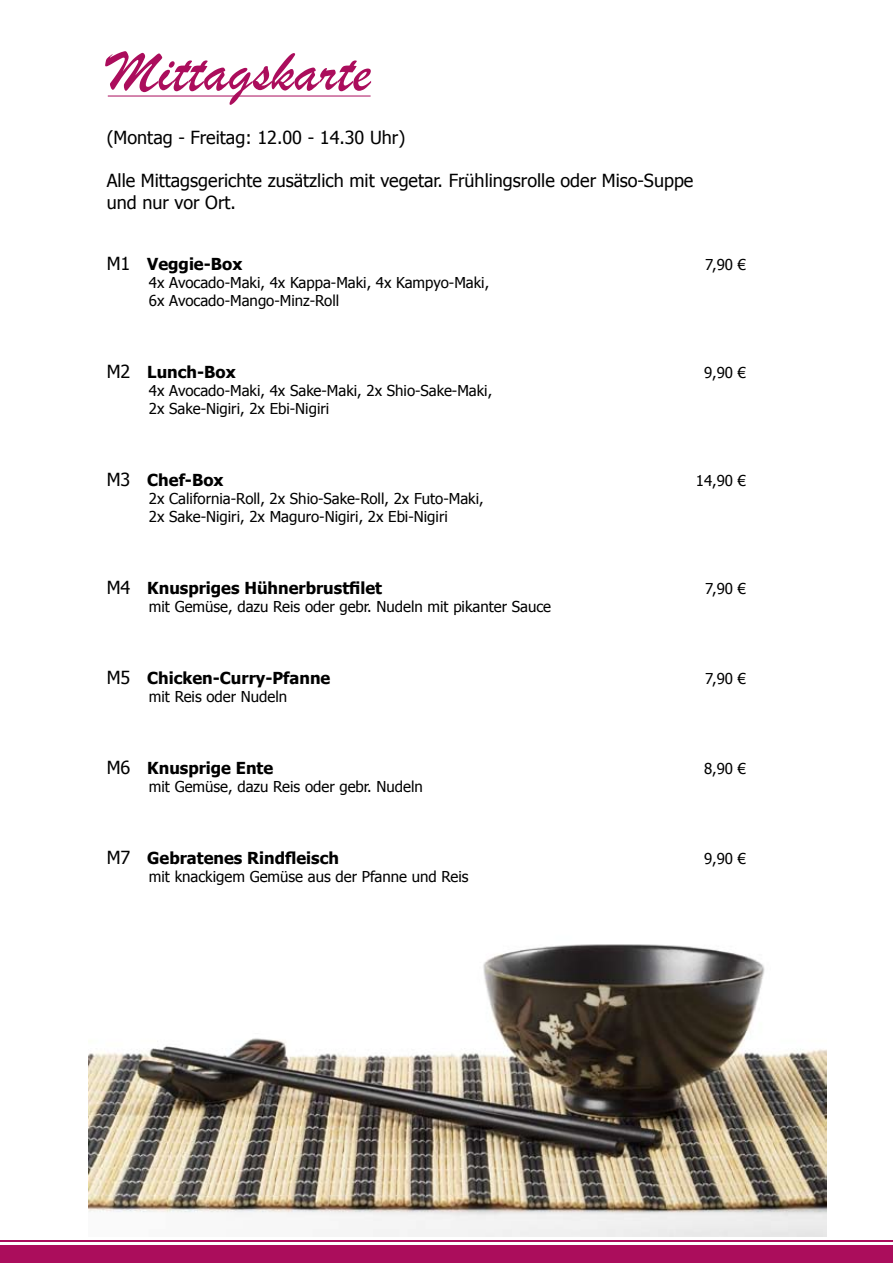
<style>
.page{position:relative;width:893px;height:1263px;background:#fff}
.page>*{position:absolute;margin:0;border:0;box-sizing:border-box;transform-origin:0 0}
.t1{font:60px "Brush Script";letter-spacing:.01em;color:#ab0d5c}
.t2{font:18px/21.6px "Tahoma";color:#000}
.t3{font:700 16.5px "Tahoma";color:#000}
.t4{font:15px/18px "Tahoma";color:#000}
.s1{font-weight:400;font-size:18px}
</style>
<div class="page">
<div style="left:0;top:1240px;width:893px;height:23px;background:#ab0d5c"></div>
<hr style="left:0;top:1242px;width:893px;height:3px;background:#fff">
<img style="left:88px;top:944px;width:738px;height:293px">
<hr style="left:108px;top:96px;width:263px;height:1px;background:#ab0d5c">
<h1 class="t1" style="left:108px;top:35px;width:264px">Mittagskarte</h1>
<p class="t2" style="left:107px;top:128px;width:300px">(Montag - Freitag: 12.00 - 14.30 Uhr)</p>
<p class="t2" style="left:107px;top:171px;width:588px">Alle Mittagsgerichte zusätzlich mit vegetar. Frühlingsrolle oder Miso-Suppe und nur vor Ort.</p>
<p class="t3" style="left:107px;top:252px;width:137px"><span class="s1">M1</span> Veggie-Box</p>
<p class="t4" style="left:705px;top:256px;width:42px">7,90 €</p>
<p class="t4" style="left:149px;top:274px;width:342px">4x Avocado-Maki, 4x Kappa-Maki, 4x Kampyo-Maki,<br>6x Avocado-Mango-Minz-Roll</p>
<p class="t3" style="left:107px;top:360px;width:130px"><span class="s1">M2</span> Lunch-Box</p>
<p class="t4" style="left:704px;top:364px;width:44px">9,90 €</p>
<p class="t4" style="left:149px;top:382px;width:345px">4x Avocado-Maki, 4x Sake-Maki, 2x Shio-Sake-Maki,<br>2x Sake-Nigiri, 2x Ebi-Nigiri</p>
<p class="t3" style="left:107px;top:468px;width:118px"><span class="s1">M3</span> Chef-Box</p>
<p class="t4" style="left:696px;top:472px;width:52px">14,90 €</p>
<p class="t4" style="left:149px;top:490px;width:336px">2x California-Roll, 2x Shio-Sake-Roll, 2x Futo-Maki,<br>2x Sake-Nigiri, 2x Maguro-Nigiri, 2x Ebi-Nigiri</p>
<p class="t3" style="left:107px;top:576px;width:277px"><span class="s1">M4</span> Knuspriges Hühnerbrustfilet</p>
<p class="t4" style="left:705px;top:580px;width:42px">7,90 €</p>
<p class="t4" style="left:149px;top:598px;width:404px">mit Gemüse, dazu Reis oder gebr. Nudeln mit pikanter Sauce</p>
<p class="t3" style="left:107px;top:666px;width:225px"><span class="s1">M5</span> Chicken-Curry-Pfanne</p>
<p class="t4" style="left:705px;top:670px;width:42px">7,90 €</p>
<p class="t4" style="left:149px;top:688px;width:140px">mit Reis oder Nudeln</p>
<p class="t3" style="left:107px;top:756px;width:168px"><span class="s1">M6</span> Knusprige Ente</p>
<p class="t4" style="left:704px;top:760px;width:44px">8,90 €</p>
<p class="t4" style="left:149px;top:778px;width:275px">mit Gemüse, dazu Reis oder gebr. Nudeln</p>
<p class="t3" style="left:107px;top:846px;width:234px"><span class="s1">M7</span> Gebratenes Rindfleisch</p>
<p class="t4" style="left:704px;top:850px;width:44px">9,90 €</p>
<p class="t4" style="left:149px;top:868px;width:321px">mit knackigem Gemüse aus der Pfanne und Reis</p>
</div>
